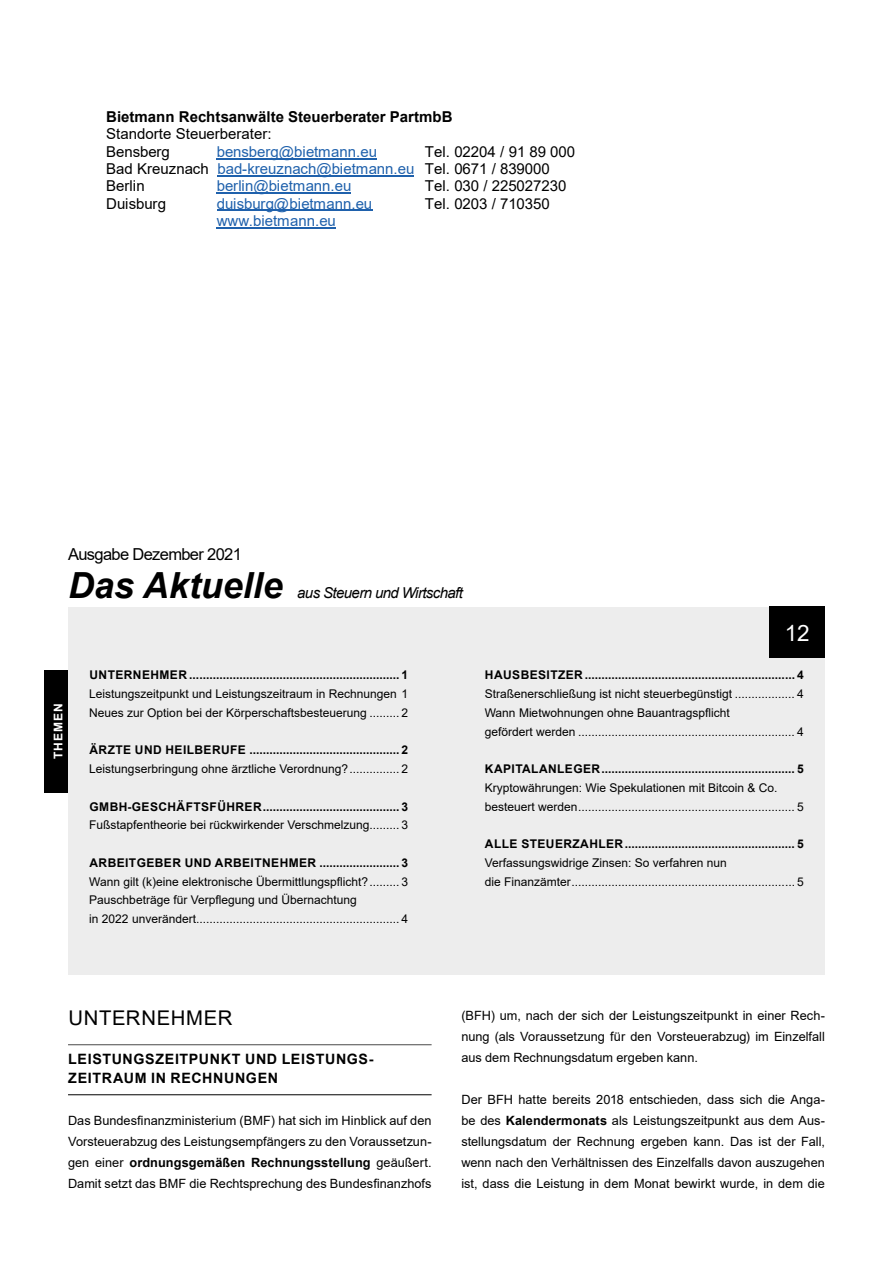
<style>
.page{position:relative;width:893px;height:1263px;background:#fff}
.page>*{position:absolute;margin:0;border:0;box-sizing:border-box;transform-origin:0 0}
.t1{font:italic 700 36px "Arial";color:#000}
.t2{font:22.5px "Arial";color:#fff}
.t3{font:20.25px "Arial";letter-spacing:.035em;color:#000}
.t4{font:16.5px "Arial";letter-spacing:-.04em;color:#000}
.t5{font:15px/17.2px "Arial";letter-spacing:-.005em;color:#000}
.t6{font:15px "Arial";letter-spacing:-.005em;color:#1f61ac}
.t7{font:700 15px "Arial";color:#000}
.t8{font:italic 15px "Arial";letter-spacing:-.04em;color:#000}
.t9{font:700 14.25px/19.5px "Arial";letter-spacing:.045em;color:#000}
.t10{font:12.75px/21px "Arial";color:#000;text-align:justify}
.t11{font:12px/18.8px "Arial";color:#000}
.t12{font:700 12px "Arial";letter-spacing:.035em;color:#000}
.t13{font:700 12px "Arial";letter-spacing:.085em;color:#fff}
.s1{color:#1f61ac}
.s2{font-weight:700}
</style>
<div class="page">
<hr style="left:217px;top:158px;width:160px;height:1px;background:#1f61ac">
<hr style="left:217px;top:175px;width:197px;height:1px;background:#1f61ac">
<hr style="left:217px;top:193px;width:134px;height:1px;background:#1f61ac">
<hr style="left:217px;top:210px;width:155px;height:1px;background:#1f61ac">
<hr style="left:217px;top:227px;width:119px;height:1px;background:#1f61ac">
<div style="left:68px;top:607px;width:757px;height:367px;background:#ededed"></div>
<hr style="left:68px;top:1044px;width:364px;height:1px;background:#4a4a49">
<hr style="left:68px;top:1094px;width:364px;height:1px;background:#000">
<div style="left:770px;top:607px;width:55px;height:51px;background:#000"></div>
<div style="left:45px;top:670px;width:23px;height:122px;background:#000"></div>
<p class="t7" style="left:106px;top:106px;width:348px">Bietmann Rechtsanwälte Steuerberater PartmbB</p>
<p class="t5" style="left:106px;top:125px;width:167px">Standorte Steuerberater:<br>Bensberg</p>
<p class="t6" style="left:217px;top:141px;width:162px">bensberg@bietmann.eu</p>
<p class="t5" style="left:106px;top:143px;width:470px;text-indent:319px">Tel. 02204 / 91 89 000<br>Bad Kreuznach <span class="s1">bad-kreuznach@bietmann.eu</span> Tel. 0671 / 839000<br>Berlin</p>
<p class="t6" style="left:217px;top:176px;width:136px">berlin@bietmann.eu</p>
<p class="t5" style="left:425px;top:177px;width:143px">Tel. 030 / 225027230</p>
<p class="t5" style="left:106px;top:194px;width:61px">Duisburg</p>
<p class="t6" style="left:217px;top:193px;width:157px">duisburg@bietmann.eu</p>
<p class="t5" style="left:425px;top:194px;width:126px">Tel. 0203 / 710350</p>
<p class="t6" style="left:217px;top:210px;width:121px">www.bietmann.eu</p>
<h3 class="t4" style="left:68px;top:543px;width:175px">Ausgabe Dezember 2021</h3>
<h1 class="t1" style="left:68px;top:561px;width:216px">Das Aktuelle</h1>
<p class="t8" style="left:297px;top:583px;width:167px">aus Steuern und Wirtschaft</p>
<p class="t13" style="left:50px;top:759px;width:57px;rotate:-90deg">THEMEN</p>
<p class="t12" style="left:90px;top:667px;width:320px">UNTERNEHMER ............................................................... 1</p>
<p class="t11" style="left:89px;top:684px;width:320px">Leistungszeitpunkt und Leistungszeitraum in Rechnungen 1<br>Neues zur Option bei der Körperschaftsbesteuerung ......... 2</p>
<p class="t12" style="left:90px;top:742px;width:320px">ÄRZTE UND HEILBERUFE ............................................. 2</p>
<p class="t11" style="left:89px;top:759px;width:320px">Leistungserbringung ohne ärztliche Verordnung?............... 2</p>
<p class="t12" style="left:90px;top:798px;width:320px">GMBH-GESCHÄFTSFÜHRER......................................... 3</p>
<p class="t11" style="left:89px;top:816px;width:320px">Fußstapfentheorie bei rückwirkender Verschmelzung......... 3</p>
<p class="t12" style="left:90px;top:854px;width:320px">ARBEITGEBER UND ARBEITNEHMER ........................ 3</p>
<p class="t11" style="left:89px;top:872px;width:320px">Wann gilt (k)eine elektronische Übermittlungspflicht?......... 3<br>Pauschbeträge für Verpflegung und Übernachtung<br>in 2022 unverändert............................................................. 4</p>
<h2 class="t2" style="left:785px;top:617px;width:27px">12</h2>
<p class="t12" style="left:485px;top:667px;width:320px">HAUSBESITZER ............................................................... 4</p>
<p class="t11" style="left:485px;top:684px;width:320px">Straßenerschließung ist nicht steuerbegünstigt .................. 4<br>Wann Mietwohnungen ohne Bauantragspflicht<br>gefördert werden ................................................................. 4</p>
<p class="t12" style="left:485px;top:760px;width:320px">KAPITALANLEGER.......................................................... 5</p>
<p class="t11" style="left:485px;top:778px;width:320px">Kryptowährungen: Wie Spekulationen mit Bitcoin &amp; Co. besteuert werden................................................................. 5</p>
<p class="t12" style="left:485px;top:835px;width:320px">ALLE STEUERZAHLER................................................... 5</p>
<p class="t11" style="left:485px;top:853px;width:320px">Verfassungswidrige Zinsen: So verfahren nun<br>die Finanzämter................................................................... 5</p>
<h3 class="t3" style="left:68px;top:1004px;width:166px">UNTERNEHMER</h3>
<p class="t9" style="left:68px;top:1049px;width:307px">LEISTUNGSZEITPUNKT UND LEISTUNGS-<br>ZEITRAUM IN RECHNUNGEN</p>
<p class="t10" style="left:68px;top:1110px;width:365px">Das Bundesfinanzministerium (BMF) hat sich im Hinblick auf den Vorsteuerabzug des Leistungsempfängers zu den Voraussetzun&shy;gen einer <span class="s2">ordnungsgemäßen Rechnungsstellung</span> geäußert.<br>Damit setzt das BMF die Rechtsprechung des Bundesfinanzhofs</p>
<p class="t10" style="left:461px;top:1005px;width:365px">(BFH) um, nach der sich der Leistungszeitpunkt in einer Rech&shy;nung (als Voraussetzung für den Vorsteuerabzug) im Einzelfall aus dem Rechnungsdatum ergeben kann.</p>
<p class="t10" style="left:461px;top:1089px;width:365px">Der BFH hatte bereits 2018 entschieden, dass sich die Anga&shy;be des <span class="s2">Kalendermonats</span> als Leistungszeitpunkt aus dem Aus&shy;stellungsdatum der Rechnung ergeben kann. Das ist der Fall, wenn nach den Verhältnissen des Einzelfalls davon auszugehen ist, dass die Leistung in dem Monat bewirkt wurde, in dem die</p>
</div>
